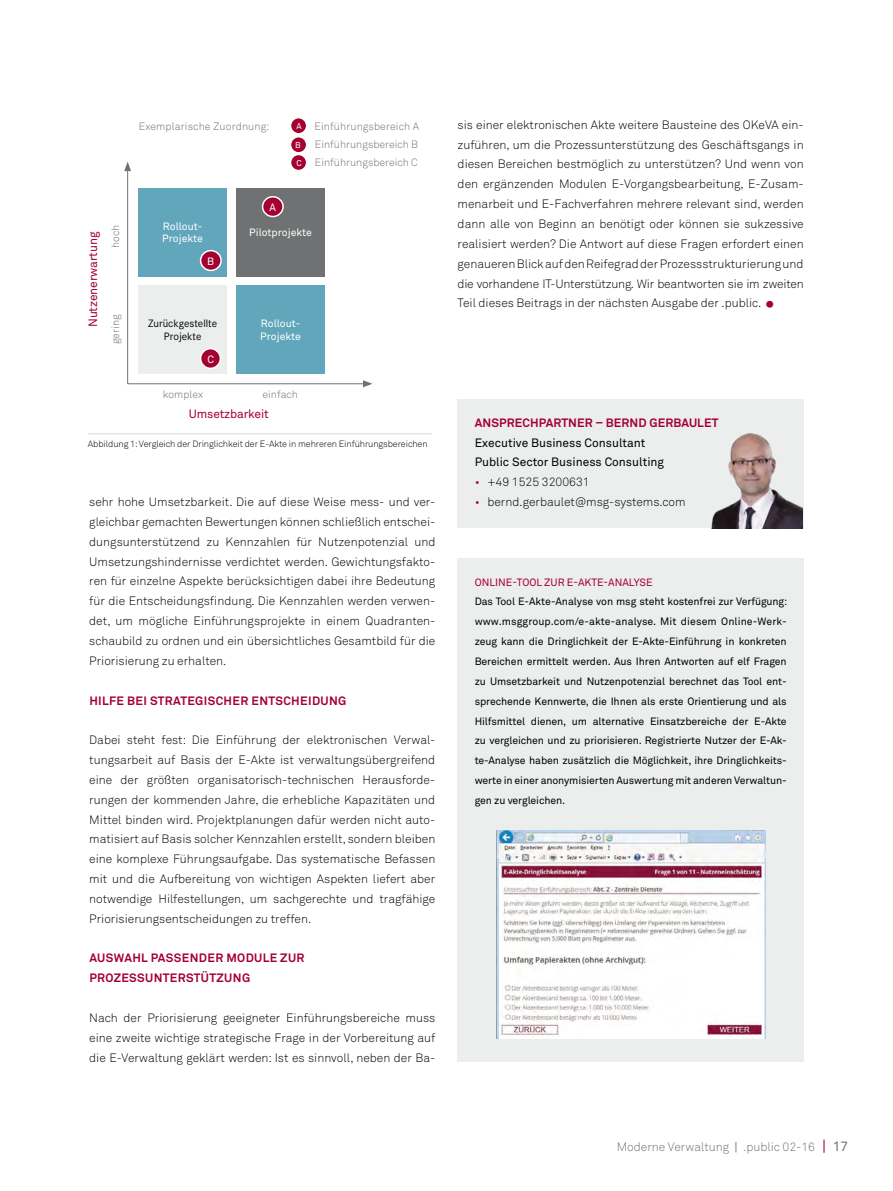
<style>
.page{position:relative;width:893px;height:1191px;background:#fff}
.page>*{position:absolute;margin:0;border:0;box-sizing:border-box;transform-origin:0 0}
.t1{font:300 30px "Akkurat Std";color:#a40133}
.t2{font:300 12px/19.8px "Akkurat Std";color:#000;text-align:justify}
.t3{font:700 12px/19.8px "Akkurat Std";letter-spacing:.03em;color:#a40133}
.t4{font:12px "Akkurat Std";color:#000}
.t5{font:300 12px "Akkurat Std";color:#707172}
.t6{font:700 12px "Akkurat Std";letter-spacing:.01em;color:#a40133}
.t7{font:12px "Akkurat Pro";letter-spacing:-.01em;color:#a40133}
.t8{font:10.5px/19.8px "Akkurat Std";letter-spacing:-.01em;color:#000;text-align:justify}
.Blocksatz_Fließtext{font:300 10.5px "Akkurat Std";color:#707172}
.Blocksatz_Fließtext-2{font:10.5px "Akkurat Std";color:#fff}
.t9{font:10.5px "Akkurat Std";color:#a40133}
.Blocksatz_Fließtext-3{font:10.5px "Corporate S";color:#000}
.t10{font:300 9px "Akkurat Std";letter-spacing:-.01em;color:#000}
.Blocksatz_Fließtext-4{font:8.4px "Akkurat Std";color:#fff}
.s1{color:#a40133}
.s2{font-weight:400}
.s3{font-weight:400;font-size:15px;color:#a40133}
.s4{font-weight:400;font-size:13.5px}
</style>
<div class="page">
<div style="left:458px;top:400px;width:346px;height:128px;background:#eceded"></div>
<hr style="left:127px;top:169px;width:1px;height:215px;background:#707172">
<svg style="left:124px;top:162px;width:7px;height:9px"></svg>
<hr style="left:128px;top:383px;width:237px;height:1px;background:#707172">
<svg style="left:363px;top:380px;width:9px;height:7px"></svg>
<div style="left:236px;top:188px;width:89px;height:88px;background:#707172"></div>
<div style="left:236px;top:285px;width:89px;height:89px;background:#61a6bb"></div>
<div style="left:138px;top:285px;width:89px;height:89px;background:#eceded"></div>
<div style="left:138px;top:188px;width:89px;height:88px;background:#61a6bb"></div>
<div style="left:263px;top:197px;width:20px;height:19px;background:#a40133;border-radius:50%"></div>
<div style="left:262px;top:196px;width:22px;height:21px;border:2px solid #fff;border-radius:50%"></div>
<div style="left:201px;top:251px;width:20px;height:19px;background:#a40133;border-radius:50%"></div>
<div style="left:200px;top:250px;width:22px;height:21px;border:2px solid #fff;border-radius:50%"></div>
<div style="left:201px;top:348px;width:19px;height:20px;background:#a40133;border-radius:50%"></div>
<div style="left:200px;top:348px;width:21px;height:21px;border:2px solid #fff;border-radius:50%"></div>
<hr style="left:88px;top:433px;width:344px;height:1px;background:#d9dadb">
<div style="left:291px;top:118px;width:15px;height:16px;background:#a40133;border-radius:50%"></div>
<div style="left:290px;top:117px;width:17px;height:17px;border:1px solid #fff;border-radius:50%"></div>
<div style="left:291px;top:155px;width:15px;height:15px;background:#a40133;border-radius:50%"></div>
<div style="left:290px;top:154px;width:17px;height:17px;border:1px solid #fff;border-radius:50%"></div>
<div style="left:291px;top:137px;width:15px;height:16px;background:#a40133;border-radius:50%"></div>
<div style="left:290px;top:136px;width:17px;height:17px;border:1px solid #fff;border-radius:50%"></div>
<img style="left:711px;top:433px;width:91px;height:95px">
<div style="left:458px;top:558px;width:346px;height:504px;background:#eceded"></div>
<img style="left:497px;top:830px;width:268px;height:208px">
<p class="Blocksatz_Fließtext" style="left:139px;top:120px;width:132px">Exemplarische Zuordnung:</p>
<p class="Blocksatz_Fließtext" style="left:314px;top:120px;width:106px">Einführungsbereich A</p>
<p class="Blocksatz_Fließtext" style="left:315px;top:138px;width:105px">Einführungsbereich B</p>
<p class="Blocksatz_Fließtext" style="left:315px;top:156px;width:104px">Einführungsbereich C</p>
<p class="Blocksatz_Fließtext-4" style="left:296px;top:121px;width:7px">A</p>
<p class="Blocksatz_Fließtext-4" style="left:296px;top:158px;width:7px">C</p>
<p class="Blocksatz_Fließtext-4" style="left:295px;top:140px;width:7px">B</p>
<p class="t7" style="left:86px;top:327px;width:97px;rotate:-90deg">Nutzenerwartung</p>
<p class="Blocksatz_Fließtext" style="left:109px;top:248px;width:25px;rotate:-90deg">hoch</p>
<p class="Blocksatz_Fließtext" style="left:109px;top:344px;width:31px;rotate:-90deg">gering</p>
<p class="Blocksatz_Fließtext-2" style="left:163px;top:220px;width:41px">Rollout-</p>
<p class="Blocksatz_Fließtext-2" style="left:162px;top:233px;width:42px">Projekte</p>
<p class="Blocksatz_Fließtext-2" style="left:207px;top:255px;width:9px">B</p>
<p class="Blocksatz_Fließtext-3" style="left:148px;top:317px;width:71px">Zurückgestellte</p>
<p class="Blocksatz_Fließtext-3" style="left:164px;top:330px;width:39px">Projekte</p>
<p class="Blocksatz_Fließtext-2" style="left:207px;top:353px;width:8px">C</p>
<p class="Blocksatz_Fließtext-2" style="left:270px;top:201px;width:8px">A</p>
<p class="Blocksatz_Fließtext-2" style="left:249px;top:226px;width:64px">Pilotprojekte</p>
<p class="Blocksatz_Fließtext-2" style="left:261px;top:317px;width:41px">Rollout-</p>
<p class="Blocksatz_Fließtext-2" style="left:260px;top:330px;width:42px">Projekte</p>
<p class="Blocksatz_Fließtext" style="left:163px;top:388px;width:42px">komplex</p>
<p class="Blocksatz_Fließtext" style="left:262px;top:388px;width:37px">einfach</p>
<p class="t7" style="left:189px;top:407px;width:82px">Umsetzbarkeit</p>
<p class="t10" style="left:88px;top:438px;width:341px">Abbildung 1: Vergleich der Dringlichkeit der E-Akte in mehreren Einführungsbereichen</p>
<p class="t2" style="left:89px;top:492px;width:348px">sehr hohe Umsetzbarkeit. Die auf diese Weise mess- und ver&shy;gleichbar gemachten Bewertungen können schließlich entschei&shy;dungsunterstützend zu Kennzahlen für Nutzenpotenzial und Umsetzungshindernisse verdichtet werden. Gewichtungsfakto&shy;ren für einzelne Aspekte berücksichtigen dabei ihre Bedeutung für die Entscheidungsfindung. Die Kennzahlen werden verwen&shy;det, um mögliche Einführungsprojekte in einem Quadranten&shy;schaubild zu ordnen und ein übersichtliches Gesamtbild für die Priorisierung zu erhalten.</p>
<p class="t3" style="left:89px;top:690px;width:259px">HILFE BEI STRATEGISCHER ENTSCHEIDUNG</p>
<p class="t2" style="left:89px;top:730px;width:348px">Dabei steht fest: Die Einführung der elektronischen Verwal&shy;tungsarbeit auf Basis der E-Akte ist verwaltungsübergreifend eine der größten organisatorisch-technischen Herausforde&shy;rungen der kommenden Jahre, die erhebliche Kapazitäten und Mittel binden wird. Projektplanungen dafür werden nicht auto&shy;matisiert auf Basis solcher Kennzahlen erstellt, sondern bleiben eine komplexe Führungsaufgabe. Das systematische Befassen mit und die Aufbereitung von wichtigen Aspekten liefert aber notwendige Hilfestellungen, um sachgerechte und tragfähige Priorisierungsentscheidungen zu treffen.</p>
<p class="t3" style="left:89px;top:948px;width:217px">AUSWAHL PASSENDER MODULE ZUR<br>PROZESSUNTERSTÜTZUNG</p>
<p class="t2" style="left:89px;top:1008px;width:348px">Nach der Priorisierung geeigneter Einführungsbereiche muss eine zweite wichtige strategische Frage in der Vorbereitung auf die E-Verwaltung geklärt werden: Ist es sinnvoll, neben der Ba-</p>
<p class="t2" style="left:458px;top:115px;width:348px">sis einer elektronischen Akte weitere Bausteine des OKeVA ein&shy;zuführen, um die Prozessunterstützung des Geschäftsgangs in diesen Bereichen bestmöglich zu unterstützen? Und wenn von den ergänzenden Modulen E-Vorgangsbearbeitung, E-Zusam&shy;menarbeit und E-Fachverfahren mehrere relevant sind, werden dann alle von Beginn an benötigt oder können sie sukzessive realisiert werden? Die Antwort auf diese Fragen erfordert einen genaueren Blick auf den Reifegrad der Prozessstrukturierung und die vorhandene IT-Unterstützung. Wir beantworten sie im zweiten Teil dieses Beitrags in der nächsten Ausgabe der .public.</p>
<p class="t1" style="left:764px;top:285px;width:14px">•</p>
<p class="t6" style="left:475px;top:415px;width:245px">ANSPRECHPARTNER – BERND GERBAULET</p>
<p class="t4" style="left:475px;top:435px;width:172px">Executive Business Consultant</p>
<p class="t4" style="left:475px;top:455px;width:191px">Public Sector Business Consulting</p>
<p class="t2" style="left:475px;top:472px;width:117px"><span class="s1">•</span> +49 1525 3200631</p>
<p class="t2" style="left:475px;top:492px;width:212px"><span class="s1">•</span> bernd.gerbaulet@msg-systems.com</p>
<p class="t9" style="left:475px;top:576px;width:179px">ONLINE-TOOL ZUR E-AKTE-ANALYSE</p>
<p class="t8" style="left:475px;top:592px;width:314px">Das Tool E-Akte-Analyse von msg steht kostenfrei zur Verfügung: www.msggroup.com/e-akte-analyse. Mit diesem Online-Werk&shy;zeug kann die Dringlichkeit der E-Akte-Einführung in konkreten Bereichen ermittelt werden. Aus Ihren Antworten auf elf Fragen zu Umsetzbarkeit und Nutzenpotenzial berechnet das Tool ent&shy;sprechende Kennwerte, die Ihnen als erste Orientierung und als Hilfsmittel dienen, um alternative Einsatzbereiche der E-Akte zu vergleichen und zu priorisieren. Registrierte Nutzer der E-Ak&shy;te-Analyse haben zusätzlich die Möglichkeit, ihre Dringlichkeits&shy;werte in einer anonymisierten Auswertung mit anderen Verwaltun&shy;gen zu vergleichen.</p>
<p class="t5" style="left:617px;top:1140px;width:233px">Moderne Verwaltung <span class="s2">|</span> .public 02-16 <span class="s3">|</span> <span class="s4">17</span></p>
</div>
